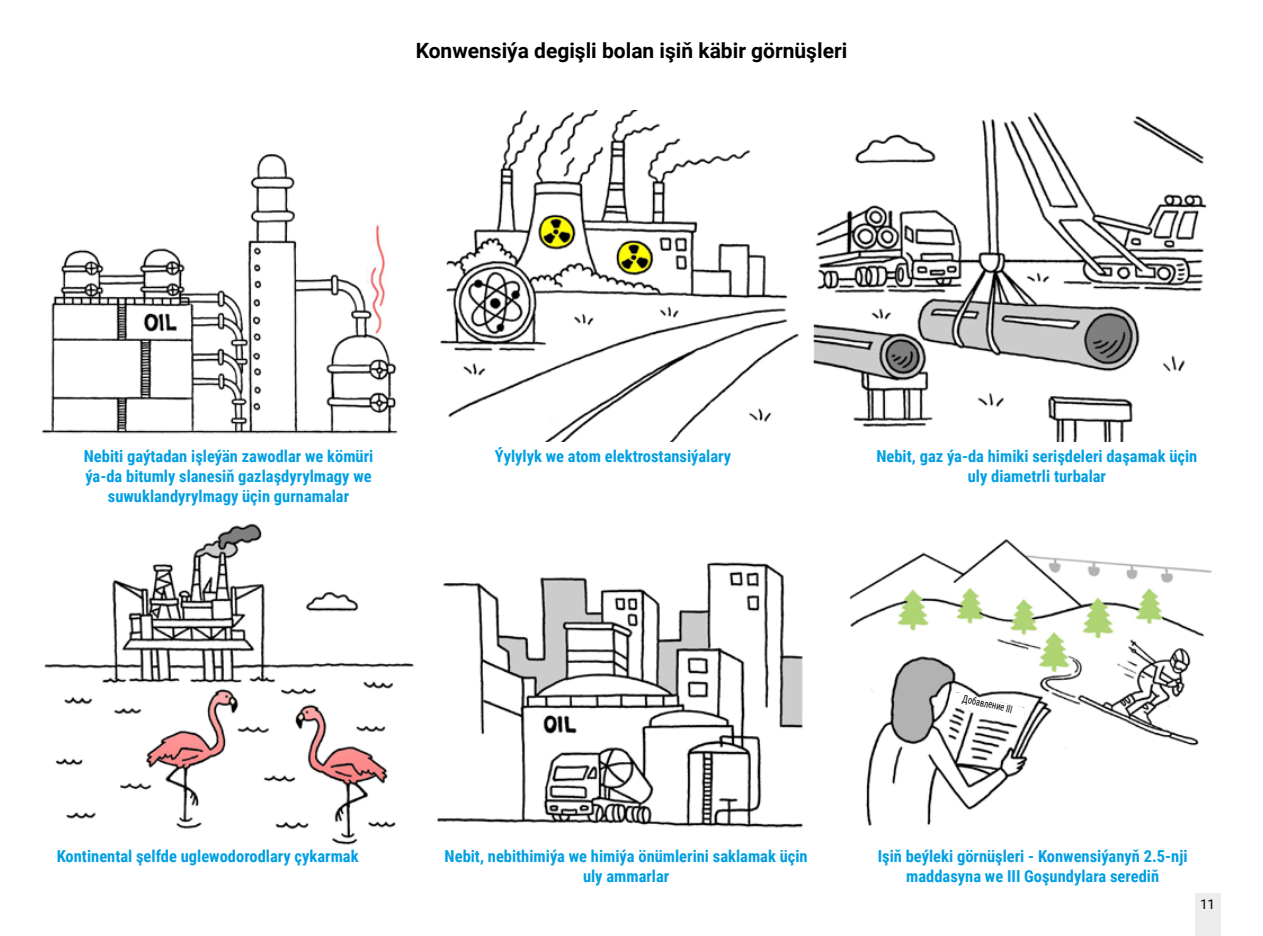
<style>
.page{position:relative;width:1263px;height:936px;background:#fff}
.page>*{position:absolute;margin:0;border:0;box-sizing:border-box;transform-origin:0 0}
.t1{font:700 21px "Roboto";color:#000}
.t2{font:700 16.5px/19.8px "Roboto Condensed";color:#009fe3;text-align:center}
.t3{font:13.5px "Roboto";color:#000}
.t4{font:10.5px "Roboto Condensed";color:#000;scale:.8 1}
</style>
<div class="page">
<div style="left:1195px;top:893px;width:25px;height:42px;background:#ededed"></div>
<img style="left:42px;top:111px;width:1170px;height:734px">
<div style="left:43px;top:442px;width:1177px;height:53px;background:#fff"></div>
<svg style="left:948px;top:685px;width:79px;height:37px"></svg>
<p class="t1" style="left:416px;top:36px;width:433px">Konwensiýa degişli bolan işiň käbir görnüşleri</p>
<p class="t2" style="left:84px;top:446px;width:291px">Nebiti gaýtadan işleýän zawodlar we kömüri ýa-da bitumly slanesiň gazlaşdyrylmagy we suwuklandyrylmagy üçin gurnamalar</p>
<p class="t2" style="left:495px;top:446px;width:238px">Ýylylyk we atom elektrostansiýalary</p>
<p class="t2" style="left:876px;top:446px;width:322px">Nebit, gaz ýa-da himiki serişdeleri daşamak üçin uly diametrli turbalar</p>
<p class="t4" style="left:964px;top:690px;width:65px;rotate:13deg">Добавление III</p>
<p class="t2" style="left:57px;top:845px;width:303px">Kontinental şelfde uglewodorodlary çykarmak</p>
<p class="t2" style="left:445px;top:845px;width:365px">Nebit, nebithimiýa we himiýa önümlerini saklamak üçin uly ammarlar</p>
<p class="t2" style="left:878px;top:845px;width:311px">Işiň beýleki görnüşleri - Konwensiýanyň 2.5-nji maddasyna we III Goşundylara serediň</p>
<p class="t3" style="left:1200px;top:894px;width:17px">11</p>
</div>
